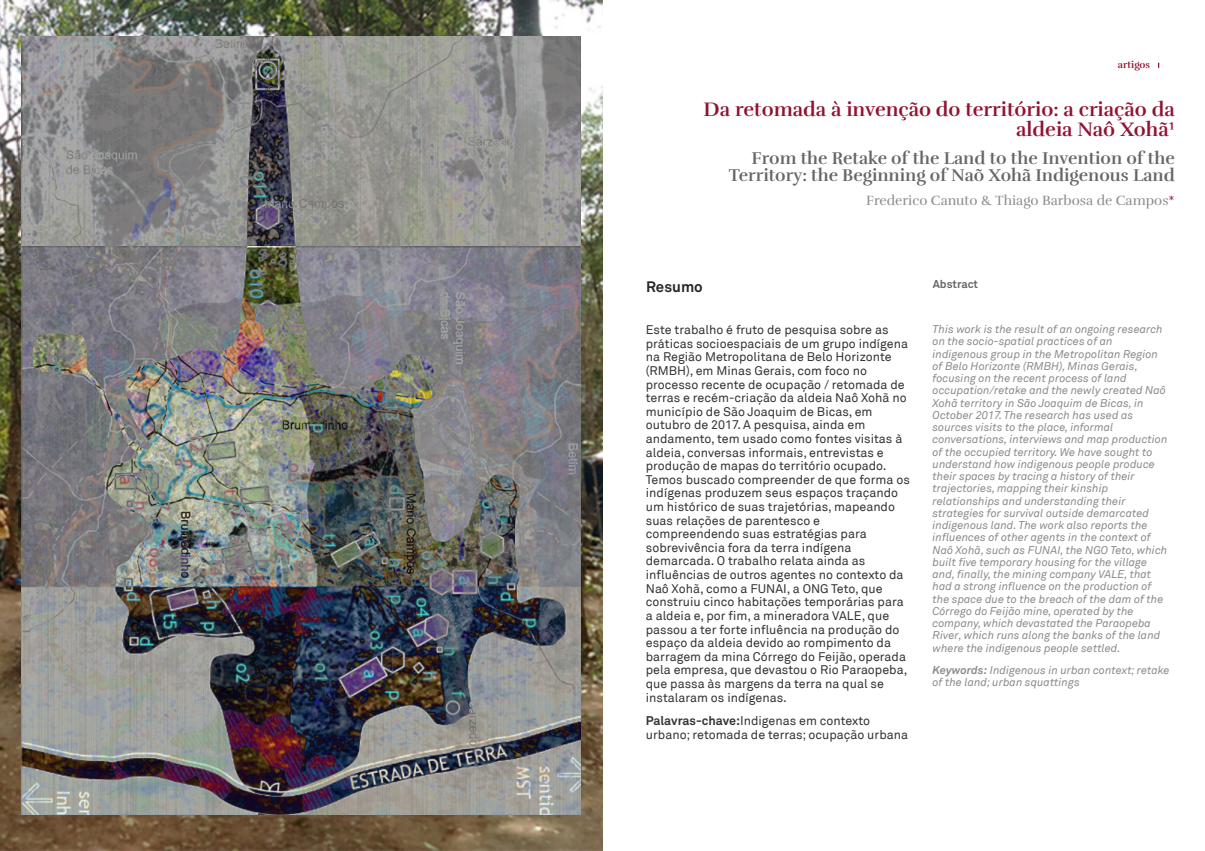
<style>
.page{position:relative;width:1205px;height:851px;background:#fff}
.page>*{position:absolute;margin:0;border:0;box-sizing:border-box;transform-origin:0 0}
.t1{font:700 20px/20px "Rufina";color:#911231;text-align:right}
.t2{font:700 17.5px/17.5px "Rufina";color:#666;text-align:right}
.t3{font:700 15px "Akkurat";color:#262626}
.t4{font:13.75px "Rufina";color:#8c8c8c}
.t5{font:12.5px/13.6px "Akkurat";color:#333}
.t6{font:italic 11.25px/12.2px "Akkurat";color:#8c8c8c}
.t7{font:700 11.25px "Akkurat";color:#666}
.t8{font:700 10px "Rufina";color:#911231}
.s1{color:#911231}
.s2{font-weight:700}
</style>
<div class="page">
<img style="left:0;top:0;width:602px;height:850px">
<img style="left:22px;top:36px;width:559px;height:778px">
<p class="t8" style="left:1118px;top:58px;width:34px">artigos</p>
<h1 class="t1" style="left:703px;top:100px;width:473px">Da retomada à invenção do território: a criação da aldeia Naô Xohã¹</h1>
<h2 class="t2" style="left:729px;top:149px;width:447px">From the Retake of the Land to the Invention of the<br>Territory: the Beginning of Naõ Xohã Indigenous Land</h2>
<p class="t4" style="left:866px;top:192px;width:310px">Frederico Canuto &amp; Thiago Barbosa de Campos<span class="s1">*</span></p>
<p class="t3" style="left:646px;top:277px;width:58px">Resumo</p>
<p class="t7" style="left:933px;top:277px;width:47px">Abstract</p>
<p class="t5" style="left:646px;top:322px;width:266px">Este trabalho é fruto de pesquisa sobre as práticas socioespaciais de um grupo indígena na Região Metropolitana de Belo Horizonte (RMBH), em Minas Gerais, com foco no processo recente de ocupação / retomada de terras e recém-criação da aldeia Naô Xohã no município de São Joaquim de Bicas, em outubro de 2017. A pesquisa, ainda em andamento, tem usado como fontes visitas à aldeia, conversas informais, entrevistas e produção de mapas do território ocupado.<br>Temos buscado compreender de que forma os indígenas produzem seus espaços traçando um histórico de suas trajetórias, mapeando suas relações de parentesco e compreendendo suas estratégias para sobrevivência fora da terra indígena demarcada. O trabalho relata ainda as influências de outros agentes no contexto da Naô Xohã, como a FUNAI, a ONG Teto, que construiu cinco habitações temporárias para a aldeia e, por fim, a mineradora VALE, que passou a ter forte influência na produção do espaço da aldeia devido ao rompimento da barragem da mina Córrego do Feijão, operada pela empresa, que devastou o Rio Paraopeba, que passa às margens da terra na qual se instalaram os indígenas.</p>
<p class="t5" style="left:646px;top:713px;width:264px"><span class="s2">Palavras-chave:</span>Indigenas em contexto urbano; retomada de terras; ocupação urbana</p>
<p class="t6" style="left:932px;top:322px;width:236px">This work is the result of an ongoing research on the socio-spatial practices of an indigenous group in the Metropolitan Region of Belo Horizonte (RMBH), Minas Gerais, focusing on the recent process of land occupation/retake and the newly created Naô Xohã territory in São Joaquim de Bicas, in October 2017. The research has used as sources visits to the place, informal conversations, interviews and map production of the occupied territory. We have sought to understand how indigenous people produce their spaces by tracing a history of their trajectories, mapping their kinship relationships and understanding their strategies for survival outside demarcated indigenous land. The work also reports the influences of other agents in the context of Naô Xohã, such as FUNAI, the NGO Teto, which built five temporary housing for the village and, finally, the mining company VALE, that had a strong influence on the production of the space due to the breach of the dam of the Córrego do Feijão mine, operated by the company, which devastated the Paraopeba River, which runs along the banks of the land where the indigenous people settled.</p>
<p class="t6" style="left:932px;top:663px;width:239px"><span class="s2">Keywords:</span> Indigenous in urban context; retake of the land; urban squattings</p>
</div>
